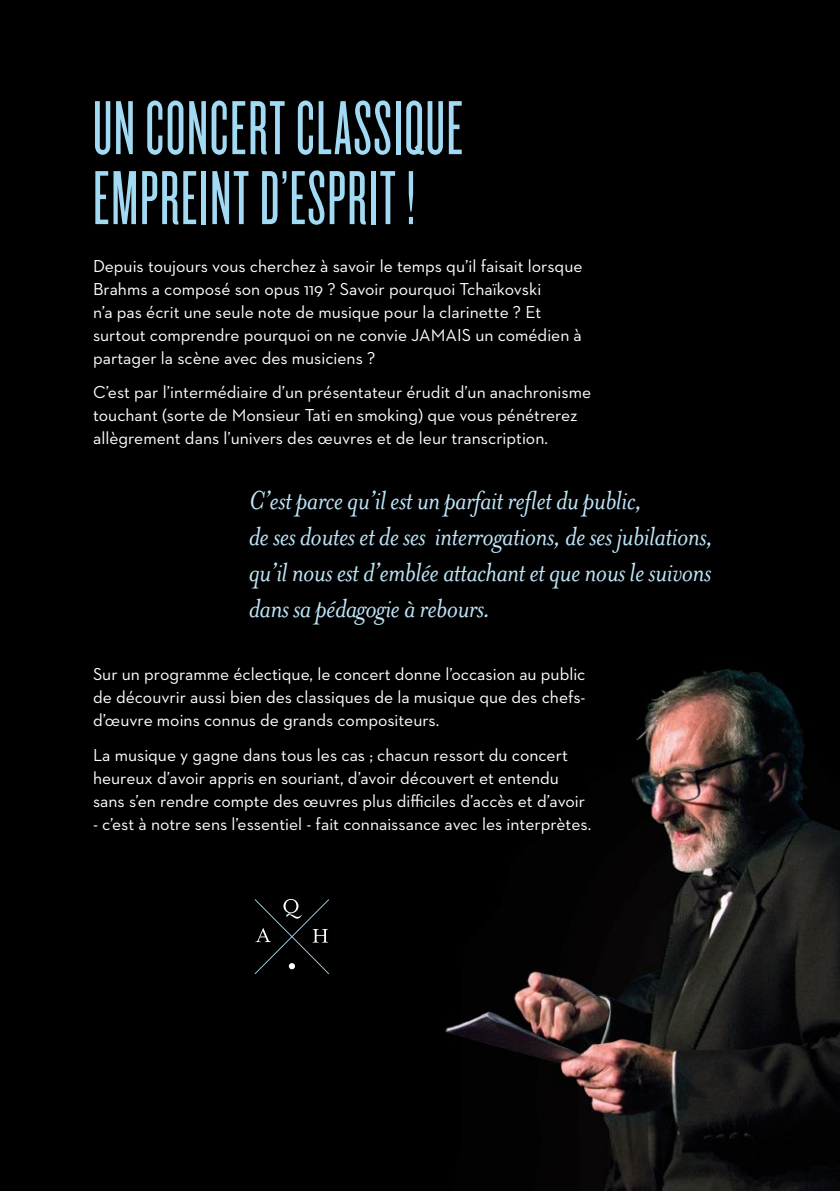
<style>
.page{position:relative;width:840px;height:1191px;background:#fff}
.page>*{position:absolute;margin:0;border:0;box-sizing:border-box;transform-origin:0 0}
.t1{font:79.6px/70px "Knockout HTF26 Junior Flyweight";letter-spacing:.02em;color:#a2daf4}
.t2{font:italic 30px/36px "Mrs Eaves OT";letter-spacing:-.02em;color:#bde4f7}
.t3{font:17.6px/23px "Neutraface 2 Text";color:#fff}
</style>
<div class="page">
<img style="left:0;top:0;width:839px;height:1191px">
<svg style="left:254px;top:899px;width:75px;height:75px;background:#0e1011"></svg>
<div style="left:288px;top:963px;width:7px;height:6px;background:#fff;border-radius:50%"></div>
<h1 class="t1" style="left:93px;top:95px;width:371px">UN CONCERT CLASSIQUE<br>EMPREINT D’ESPRIT !</h1>
<p class="t3" style="left:93px;top:254px;width:490px">Depuis toujours vous cherchez à savoir le temps qu’il faisait lorsque Brahms a composé son opus 119 ? Savoir pourquoi Tchaïkovski<br>n’a pas écrit une seule note de musique pour la clarinette ? Et surtout comprendre pourquoi on ne convie JAMAIS un comédien à partager la scène avec des musiciens ?</p>
<p class="t3" style="left:93px;top:380px;width:499px">C’est par l’intermédiaire d’un présentateur érudit d’un anachronisme touchant (sorte de Monsieur Tati en smoking) que vous pénétrerez allègrement dans l’univers des œuvres et de leur transcription.</p>
<h2 class="t2" style="left:248px;top:482px;width:466px">C’est parce qu’il est un parfait reflet du public,<br>de sesdoutes et de ses interrogations, de ses jubilations, qu’il nous est d’emblée attachant et que nous le suivons dans sa pédagogie à rebours.</h2>
<p class="t3" style="left:93px;top:662px;width:494px;text-align:justify">Sur un programme éclectique, le concert donne l’occasion au public de découvrir aussi bien des classiques de la musique que des chefs&shy;d’œuvre moins connus de grands compositeurs.</p>
<p class="t3" style="left:93px;top:743px;width:493px">La musique y gagne dans tous les cas ; chacun ressort du concert heureux d’avoir appris en souriant, d’avoir découvert et entendu sans s’en rendre compte des œuvres plus difficiles d’accès et d’avoir</p>
<p class="t3" style="left:93px;top:812px;width:499px">- c’est à notre sens l’essentiel - fait connaissance avec les interprètes.</p>
</div>
